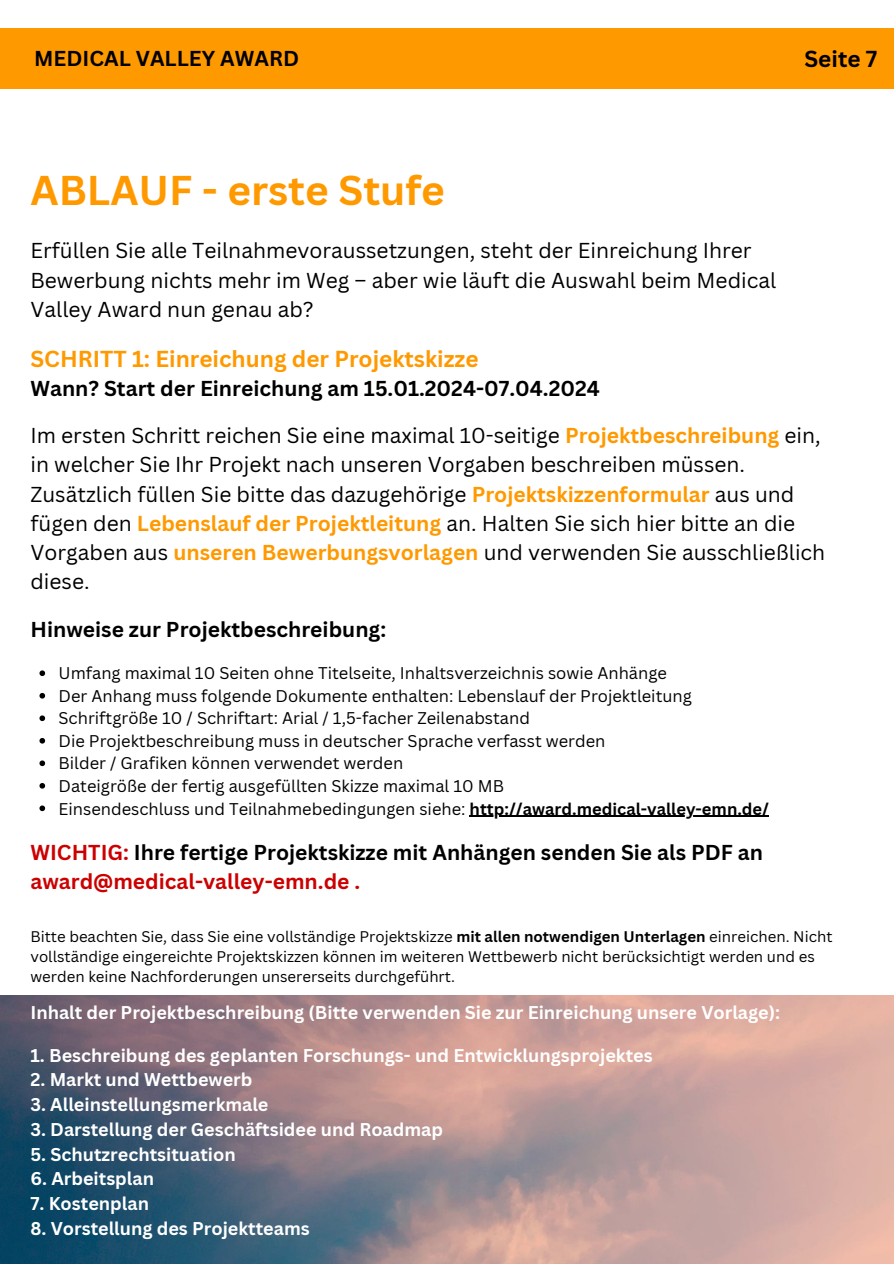
<style>
.page{position:relative;width:894px;height:1264px;background:#fff}
.page>*{position:absolute;margin:0;border:0;box-sizing:border-box;transform-origin:0 0}
.t1{font:700 40.5px "Canva Sans";color:#f90}
.t2{font:700 22.5px "Canva Sans";color:#f90}
.t3{font:700 22.5px "Canva Sans";color:#000}
.t4{font:21px/29.2px "Canva Sans";color:#000}
.t5{font:700 21px/29.2px "Canva Sans";color:#000}
.t6{font:700 18px "Canva Sans";color:#fff}
.t7{font:16.5px/22.5px "Canva Sans";color:#000}
.t8{font:15px/20.2px "Canva Sans";color:#000}
.s1{font-weight:700;color:#f90}
.s2{font-weight:700}
.s3{color:#c00}
</style>
<div class="page">
<div style="left:0;top:28px;width:893px;height:61px;background:#f90"></div>
<img style="left:0;top:995px;width:892px;height:268px">
<svg style="left:39px;top:670px;width:6px;height:6px"></svg>
<svg style="left:39px;top:693px;width:6px;height:5px"></svg>
<svg style="left:39px;top:715px;width:6px;height:6px"></svg>
<svg style="left:39px;top:738px;width:6px;height:5px"></svg>
<svg style="left:39px;top:760px;width:6px;height:6px"></svg>
<svg style="left:39px;top:783px;width:6px;height:5px"></svg>
<svg style="left:39px;top:805px;width:6px;height:6px"></svg>
<hr style="left:469px;top:815px;width:300px;height:1px;background:#000">
<p class="t5" style="left:34px;top:43px;width:266px">MEDICAL VALLEY AWARD</p>
<h1 class="t1" style="left:30px;top:161px;width:416px">ABLAUF - erste Stufe</h1>
<p class="t3" style="left:804px;top:43px;width:74px">Seite 7</p>
<p class="t4" style="left:30px;top:236px;width:747px">Erfüllen Sie alle Teilnahmevoraussetzungen, steht der Einreichung Ihrer<br>Bewerbung nichts mehr im Weg – aber wie läuft die Auswahl beim Medical<br>Valley Award nun genau ab?</p>
<p class="t2" style="left:30px;top:342px;width:449px">SCHRITT 1: Einreichung der Projektskizze</p>
<p class="t5" style="left:30px;top:373px;width:570px">Wann? Start der Einreichung am 15.01.2024-07.04.2024</p>
<p class="t4" style="left:30px;top:420px;width:796px">Im ersten Schritt reichen Sie eine maximal 10-seitige <span class="s1">Projektbeschreibung</span> ein, in welcher Sie Ihr Projekt nach unseren Vorgaben beschreiben müssen.<br>Zusätzlich füllen Sie bitte das dazugehörige <span class="s1">Projektskizzenformular</span> aus und fügen den <span class="s1">Lebenslauf der Projektleitung</span> an. Halten Sie sich hier bitte an die Vorgaben aus <span class="s1">unseren Bewerbungsvorlagen</span> und verwenden Sie ausschließlich diese.</p>
<p class="t5" style="left:30px;top:614px;width:357px">Hinweise zur Projektbeschreibung:</p>
<p class="t7" style="left:58px;top:661px;width:712px">Umfang maximal 10 Seiten ohne Titelseite, Inhaltsverzeichnis sowie Anhänge<br>Der Anhang muss folgende Dokumente enthalten: Lebenslauf der Projektleitung Schriftgröße 10 / Schriftart: Arial / 1,5-facher Zeilenabstand<br>Die Projektbeschreibung muss in deutscher Sprache verfasst werden<br>Bilder / Grafiken können verwendet werden<br>Dateigröße der fertig ausgefüllten Skizze maximal 10 MB<br>Einsendeschluss und Teilnahmebedingungen siehe: <span class="s2">http://award.medical-valley-emn.de/</span></p>
<p class="t5" style="left:30px;top:836px;width:733px"><span class="s3">WICHTIG:</span> Ihre fertige Projektskizze mit Anhängen senden Sie als PDF an <span class="s3">award@medical-valley-emn.de .</span></p>
<p class="t8" style="left:30px;top:925px;width:803px">Bitte beachten Sie, dass Sie eine vollständige Projektskizze <span class="s2">mit allen notwendigen Unterlagen</span> einreichen. Nicht vollständige eingereichte Projektskizzen können im weiteren Wettbewerb nicht berücksichtigt werden und es werden keine Nachforderungen unsererseits durchgeführt.</p>
<p class="t6" style="left:30px;top:999px;width:751px">Inhalt der Projektbeschreibung (Bitte verwenden Sie zur Einreichung unsere Vorlage):</p>
<p class="t6" style="left:30px;top:1042px;width:623px">1. Beschreibung des geplanten Forschungs- und Entwicklungsprojektes</p>
<p class="t6" style="left:30px;top:1067px;width:223px">2. Markt und Wettbewerb</p>
<p class="t6" style="left:30px;top:1091px;width:239px">3. Alleinstellungsmerkmale</p>
<p class="t6" style="left:30px;top:1116px;width:414px">3. Darstellung der Geschäftsidee und Roadmap</p>
<p class="t6" style="left:30px;top:1141px;width:207px">5. Schutzrechtsituation</p>
<p class="t6" style="left:30px;top:1166px;width:125px">6. Arbeitsplan</p>
<p class="t6" style="left:30px;top:1190px;width:120px">7. Kostenplan</p>
<p class="t6" style="left:30px;top:1215px;width:281px">8. Vorstellung des Projektteams</p>
</div>
